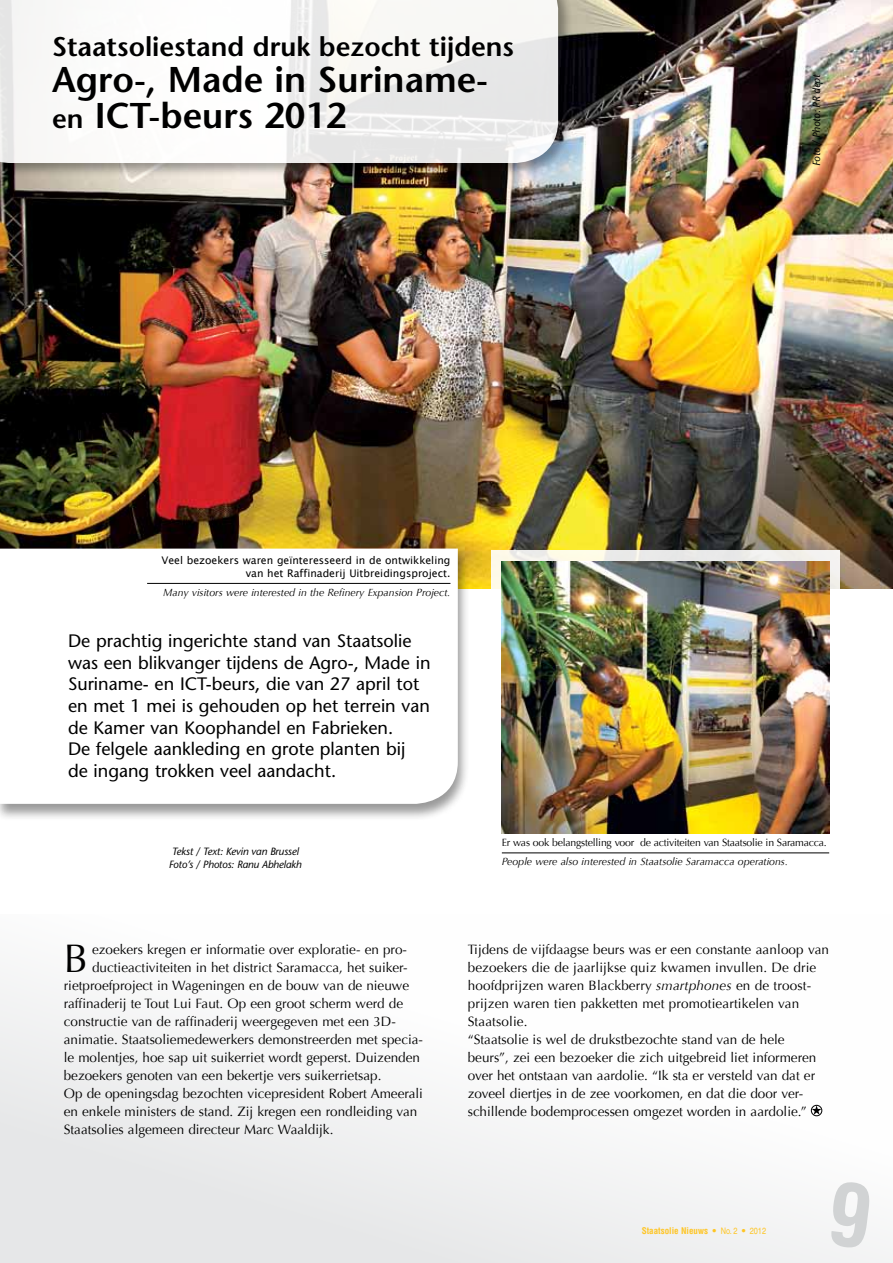
<style>
.page{position:relative;width:893px;height:1263px;background:#fff}
.page>*{position:absolute;margin:0;border:0;box-sizing:border-box;transform-origin:0 0}
.t1{font:39.75px "Optima";color:#000}
.t2{font:600 35.85px/36px "Stone Sans";color:#000}
.t3{font:600 27px "Stone Sans";color:#000}
.t4{font:18px/21.6px "Stone Sans";color:#000}
.t5{font:13.5px/18px "Optima";color:#000}
.t6{font:italic 10.5px "Optima";color:#000}
.t7{font:10.5px/12.6px "Lucida Grande";color:#000;text-align:right}
.t8{font:italic 10.5px/12.6px "Stone Sans";letter-spacing:-.02em;color:#000}
.t9{font:10.5px "Optima";letter-spacing:-.02em;color:#000}
.t10{font:700 condensed 9px "Helvetica";color:#ffc523}
.s1{font-size:27px}
.s2{font-style:italic}
.s3{font-weight:400}
</style>
<div class="page">
<div style="left:0;top:914px;width:893px;height:349px;background:linear-gradient(to right,#ededee,#fefefe)"></div>
<svg style="left:812px;top:1105px;width:9px;height:10px"></svg>
<div style="left:811px;top:1105px;width:11px;height:11px;border:1px solid #000;border-radius:50%"></div>
<img style="left:0;top:0;width:893px;height:588px">
<hr style="left:502px;top:853px;width:327px;height:1px;background:#000">
<div style="left:0;top:0;width:573px;height:178px;background:#000;opacity:.4"></div>
<svg style="left:0;top:0;width:558px;height:163px;fill:#f8f8f6"></svg>
<div style="left:0;top:547px;width:469px;height:273px;background:#000;opacity:.4"></div>
<svg style="left:0;top:548px;width:458px;height:256px"></svg>
<svg style="left:491px;top:551px;width:349px;height:162px"></svg>
<img style="left:502px;top:562px;width:327px;height:271px">
<hr style="left:147px;top:583px;width:303px;height:1px;background:#000">
<svg style="left:828px;top:1180px;width:44px;height:69px"></svg>
<h3 class="t3" style="left:52px;top:31px;width:464px">Staatsoliestand druk bezocht tijdens</h3>
<h2 class="t2" style="left:52px;top:61px;width:438px">Agro-, Made in Suriname&shy;<span class="s1">en</span> ICT-beurs 2012</h2>
<p class="t7" style="left:161px;top:554px;width:290px">Veel bezoekers waren geïnteresseerd in de ontwikkeling van het Raffinaderij Uitbreidingsproject.</p>
<p class="t6" style="left:163px;top:586px;width:289px">Many visitors were interested in the Refinery Expansion Project.</p>
<p class="t4" style="left:68px;top:630px;width:364px">De prachtig ingerichte stand van Staatsolie was een blikvanger tijdens de Agro-, Made in Suriname- en ICT-beurs, die van 27 april tot en met 1 mei is gehouden op het terrein van de Kamer van Koophandel en Fabrieken.<br>De felgele aankleding en grote planten bij<br>de ingang trokken veel aandacht.</p>
<p class="t8" style="left:810px;top:166px;width:93px;rotate:-90deg">Foto / Photo: PR dept</p>
<p class="t8" style="left:169px;top:845px;width:134px">Tekst / Text: Kevin van Brussel<br>Foto’s / Photos: Ranu Abhelakh</p>
<h1 class="t1" style="left:64px;top:935px;width:26px">B</h1>
<p class="t5" style="left:92px;top:941px;width:316px">ezoekers kregen er informatie over exploratie- en pro-</p>
<p class="t5" style="left:92px;top:959px;width:317px">ductieactiviteiten in het district Saramacca, het suiker-</p>
<p class="t5" style="left:64px;top:977px;width:347px">rietproefproject in Wageningen en de bouw van de nieuwe</p>
<p class="t5" style="left:64px;top:995px;width:341px">raffinaderij te Tout Lui Faut. Op een groot scherm werd de</p>
<p class="t5" style="left:64px;top:1013px;width:334px">constructie van de raffinaderij weergegeven met een 3D-</p>
<p class="t5" style="left:64px;top:1031px;width:361px">animatie. Staatsoliemedewerkers demonstreerden met specia-</p>
<p class="t5" style="left:64px;top:1049px;width:358px">le molentjes, hoe sap uit suikerriet wordt geperst. Duizenden</p>
<p class="t5" style="left:64px;top:1067px;width:319px">bezoekers genoten van een bekertje vers suikerrietsap.</p>
<p class="t5" style="left:64px;top:1085px;width:361px">Op de openingsdag bezochten vicepresident Robert Ameerali</p>
<p class="t5" style="left:64px;top:1103px;width:355px">en enkele ministers de stand. Zij kregen een rondleiding van</p>
<p class="t5" style="left:64px;top:1121px;width:271px">Staatsolies algemeen directeur Marc Waaldijk.</p>
<p class="t9" style="left:502px;top:837px;width:326px">Er was ook belangstelling voor de activiteiten van Staatsolie in Saramacca.</p>
<p class="t6" style="left:502px;top:856px;width:288px">People were also interested in Staatsolie Saramacca operations.</p>
<p class="t5" style="left:468px;top:941px;width:363px">Tijdens de vijfdaagse beurs was er een constante aanloop van bezoekers die de jaarlijkse quiz kwamen invullen. De drie hoofdprijzen waren Blackberry <span class="s2">smartphones</span> en de troost&shy;prijzen waren tien pakketten met promotieartikelen van Staatsolie.<br>“Staatsolie is wel de drukstbezochte stand van de hele beurs”, zei een bezoeker die zich uitgebreid liet informeren over het ontstaan van aardolie. “Ik sta er versteld van dat er zoveel diertjes in de zee voorkomen, en dat die door ver&shy;schillende bodemprocessen omgezet worden in aardolie.”</p>
<p class="t10" style="left:642px;top:1225px;width:126px">Staatsolie Nieuws • <span class="s3">No. 2</span> • <span class="s3">2012</span></p>
</div>
